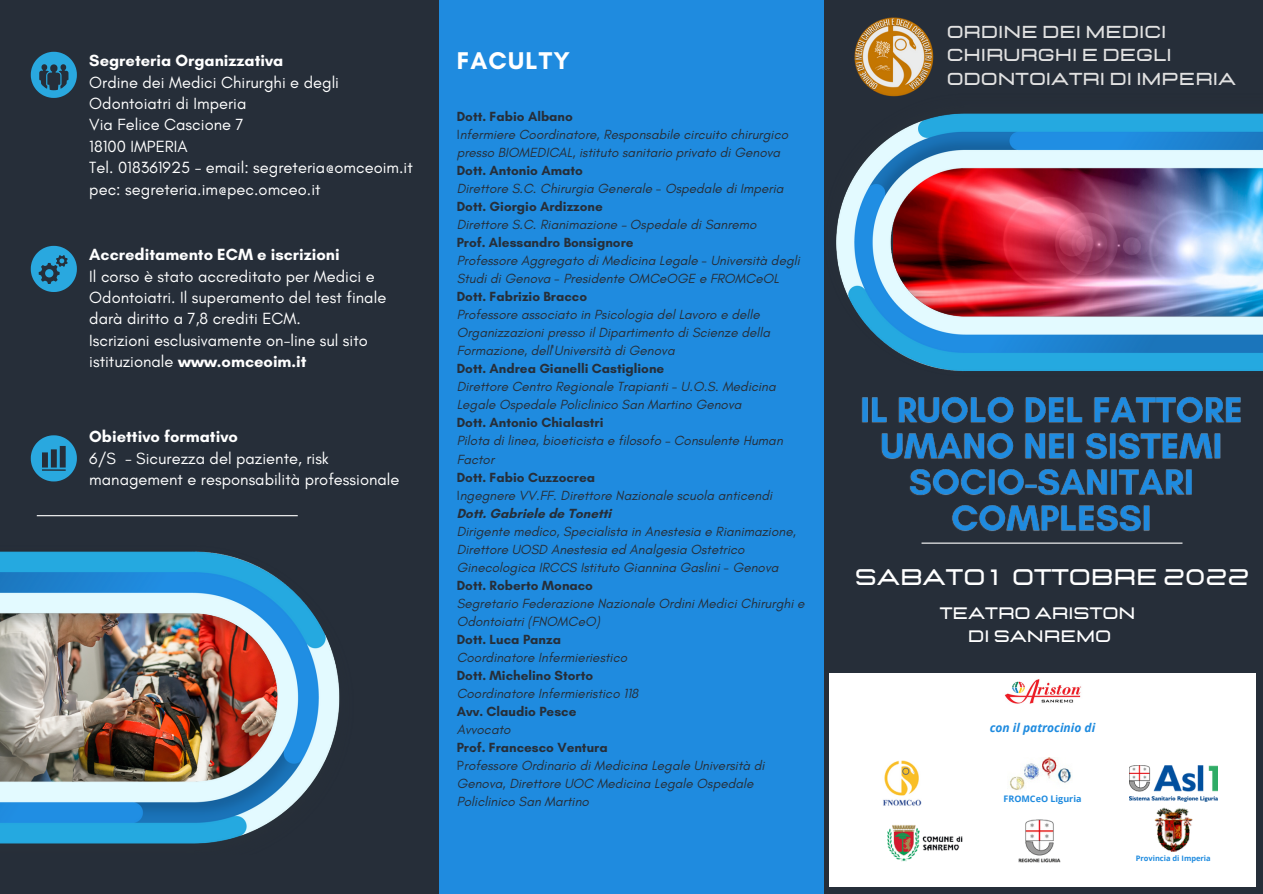
<style>
.page{position:relative;width:1263px;height:894px;background:#fff}
.page>*{position:absolute;margin:0;border:0;box-sizing:border-box;transform-origin:0 0}
.t1{font:700 24.6px "Glacial Indifference";letter-spacing:.05em;color:#fff}
.t2{font:700 22.5px "Lastica";color:#fff}
.t3{font:700 17.25px/23.5px "Lastica";color:#e1e1e1}
.t4{font:16.5px/21.3px "Glacial Indifference";color:#fff}
.t5{font:700 16.5px "Glacial Indifference";color:#fff}
.t6{font:700 16.5px/22.5px "Lastica";color:#fff;text-align:center}
.t7{font:italic 13.5px/18px "Glacial Indifference";color:#262e39}
.t8{font:700 13.5px "Glacial Indifference";color:#262e39}
.t9{font:italic 700 12px "Open Sans";color:#1f8bdf}
.t10{font:700 9px "Open Sans";color:#1f8bdf}
.t11{font:700 7.5px "Open Sans";color:#1f8bdf}
.s1{font-weight:700}
.s2{font-weight:700;font-style:normal}
.s3{font-style:normal}
</style>
<div class="page">
<div style="left:0;top:0;width:1263px;height:893px;background:#262e39"></div>
<div style="left:439px;top:0;width:384px;height:893px;background:#1f8bdf"></div>
<img style="left:0;top:551px;width:340px;height:293px">
<hr style="left:37px;top:515px;width:261px;height:1px;background:#fff">
<img style="left:854px;top:17px;width:79px;height:46px">
<div style="left:829px;top:673px;width:426px;height:213px;background:#fff"></div>
<img style="left:1004px;top:679px;width:77px;height:25px">
<img style="left:861px;top:412px;width:380px;height:131px">
<img style="left:823px;top:63px;width:440px;height:349px">
<svg style="left:31px;top:52px;width:46px;height:46px"></svg>
<svg style="left:31px;top:246px;width:46px;height:46px"></svg>
<svg style="left:31px;top:435px;width:46px;height:46px"></svg>
<img style="left:1154px;top:807px;width:38px;height:44px">
<img style="left:887px;top:825px;width:76px;height:37px">
<img style="left:1018px;top:819px;width:43px;height:43px">
<img style="left:883px;top:760px;width:38px;height:46px">
<img style="left:1129px;top:765px;width:89px;height:36px">
<img style="left:1009px;top:757px;width:62px;height:34px">
<p class="t5" style="left:89px;top:50px;width:196px">Segreteria Organizzativa</p>
<p class="t4" style="left:89px;top:71px;width:325px">Ordine dei Medici Chirurghi e degli<br>Odontoiatri di Imperia<br>Via Felice Cascione 7<br>18100 IMPERIA<br>Tel. 018361925 - email: segreteria@omceoim.it pec: segreteria.im@pec.omceo.it</p>
<p class="t5" style="left:89px;top:244px;width:252px">Accreditamento ECM e iscrizioni</p>
<p class="t4" style="left:89px;top:265px;width:299px">Il corso è stato accreditato per Medici e Odontoiatri. Il superamento del test finale darà diritto a 7,8 crediti ECM.<br>Iscrizioni esclusivamente on-line sul sito istituzionale <span class="s1">www.omceoim.it</span></p>
<p class="t5" style="left:89px;top:426px;width:150px">Obiettivo formativo</p>
<p class="t4" style="left:89px;top:447px;width:312px">6/S - Sicurezza del paziente, risk management e responsabilità professionale</p>
<h1 class="t1" style="left:457px;top:46px;width:115px">FACULTY</h1>
<p class="t7" style="left:457px;top:107px;width:333px"><span class="s2">Dott. Fabio Albano<br></span><span class="s3">I</span>nfermiere Coordinatore, Responsabile circuito chirurgico presso BIOMEDICAL, istituto sanitario privato di Genova</p>
<p class="t8" style="left:457px;top:162px;width:128px">Dott. Antonio Amato</p>
<p class="t7" style="left:457px;top:179px;width:328px">Direttore S.C. Chirurgia Generale - Ospedale di Imperia</p>
<p class="t8" style="left:457px;top:198px;width:148px">Dott. Giorgio Ardizzone</p>
<p class="t7" style="left:457px;top:215px;width:301px">Direttore S.C. Rianimazione – Ospedale di Sanremo</p>
<p class="t8" style="left:457px;top:234px;width:178px">Prof. Alessandro Bonsignore</p>
<p class="t7" style="left:457px;top:251px;width:345px">Professore Aggregato di Medicina Legale - Università degli<br>Studi di Genova - Presidente OMCeOGE e FROMCeOL</p>
<p class="t8" style="left:457px;top:288px;width:132px">Dott. Fabrizio Bracco</p>
<p class="t7" style="left:457px;top:305px;width:315px">Professore associato in Psicologia del Lavoro e delle<br>Organizzazioni presso il Dipartimento di Scienze della<br>Formazione, dell'Università di Genova</p>
<p class="t8" style="left:457px;top:360px;width:209px">Dott. Andrea Gianelli Castiglione</p>
<p class="t7" style="left:457px;top:377px;width:321px">Direttore Centro Regionale Trapianti - U.O.S. Medicina<br>Legale Ospedale Policlinico San Martino Genova</p>
<p class="t8" style="left:457px;top:414px;width:148px">Dott. Antonio Chialastri</p>
<p class="t7" style="left:457px;top:431px;width:328px">Pilota di linea, bioeticista e filosofo – Consulente Human<br>Factor</p>
<p class="t7" style="left:457px;top:467px;width:317px"><span class="s2">Dott. Fabio Cuzzocrea<br></span><span class="s3">I</span>ngegnere VV.FF. Direttore Nazionale scuola anticendi<br><span class="s2">Dott. Gabriele de Tonetti</span></p>
<p class="t7" style="left:457px;top:521px;width:341px">Dirigente medico, Specialista in Anestesia e Rianimazione,<br>Direttore UOSD Anestesia ed Analgesia Ostetrico<br>Ginecologica IRCCS Istituto Giannina Gaslini - Genova</p>
<p class="t8" style="left:457px;top:576px;width:138px">Dott. Roberto Monaco</p>
<p class="t7" style="left:457px;top:593px;width:349px">Segretario Federazione Nazionale Ordini Medici Chirurghi e<br>Odontoiatri (FNOMCeO)</p>
<p class="t8" style="left:457px;top:630px;width:106px">Dott. Luca Panza</p>
<p class="t7" style="left:457px;top:647px;width:172px">Coordinatore Infermieriestico</p>
<p class="t8" style="left:457px;top:666px;width:138px">Dott. Michelino Storto</p>
<p class="t7" style="left:457px;top:683px;width:183px">Coordinatore Infermieristico 118</p>
<p class="t8" style="left:457px;top:702px;width:121px">Avv. Claudio Pesce</p>
<p class="t7" style="left:457px;top:719px;width:55px">Avvocato</p>
<p class="t7" style="left:457px;top:737px;width:309px"><span class="s2">Prof. Francesco Ventura<br></span><span class="s3">P</span>rofessore Ordinario di Medicina Legale Università di Genova, Direttore UOC Medicina Legale Ospedale Policlinico San Martino</p>
<p class="t3" style="left:947px;top:21px;width:291px">ORDINE DEI MEDICI<br>CHIRURGHI E DEGLI<br>ODONTOIATRI DI IMPERIA</p>
<h2 class="t2" style="left:855px;top:565px;width:396px">SABATO 1° OTTOBRE 2022</h2>
<p class="t6" style="left:940px;top:602px;width:197px">TEATRO ARISTON<br>DI SANREMO</p>
<p class="t9" style="left:990px;top:719px;width:107px">con il patrocinio di</p>
<p class="t10" style="left:1003px;top:792px;width:80px">FROMCeO Liguria</p>
<p class="t11" style="left:1136px;top:853px;width:77px">Provincia di Imperia</p>
</div>
